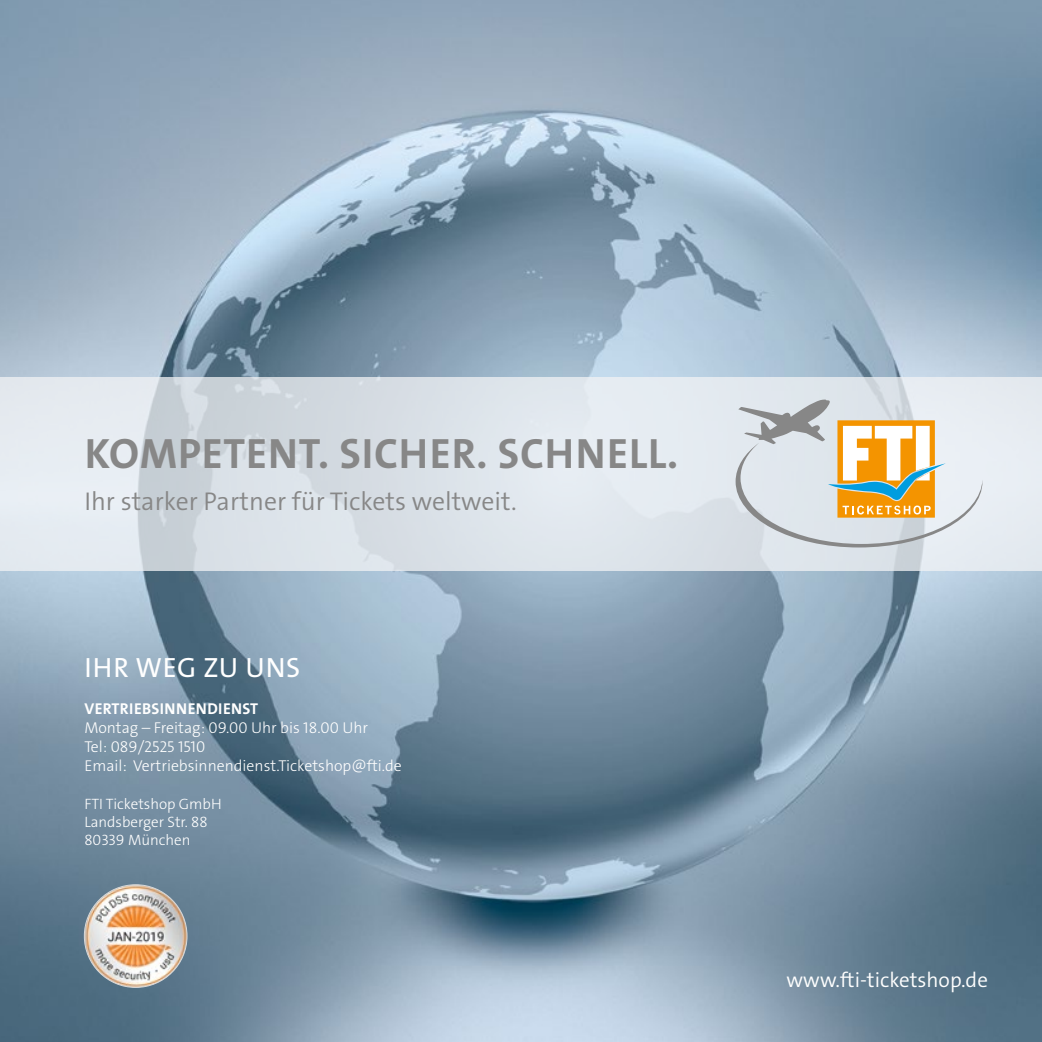
<style>
.page{position:relative;width:1042px;height:1042px;background:#fff}
.page>*{position:absolute;margin:0;border:0;box-sizing:border-box;transform-origin:0 0}
.t1{font:700 42.7px "The Sans Os F";letter-spacing:.02em;color:#878787}
.t2{font:28px "The Sans Os F";letter-spacing:.02em;color:#fff}
.t3{font:300 25.72px "The Sans Os F";color:#878787}
.t4{font:300 21px "The Sans Os F";color:#fff}
.t5{font:300 15.75px/18.9px "The Sans Os F";color:#fff}
.t6{font:700 15.75px "The Sans Os F";letter-spacing:.02em;color:#fff}
.t7{font:300 15.05px/18px "The Sans Os F";color:#fff}
</style>
<div class="page">
<img style="left:0;top:0;width:1042px;height:1042px">
<svg style="left:0;top:377px;width:1042px;height:193px;background:#dde3ea"></svg>
<svg style="left:735px;top:399px;width:247px;height:148px;background:#dad4c3"></svg>
<img style="left:84px;top:885px;width:103px;height:102px;border-radius:51px">
<h1 class="t1" style="left:85px;top:426px;width:595px">KOMPETENT. SICHER. SCHNELL.</h1>
<h3 class="t3" style="left:84px;top:484px;width:434px">Ihr starker Partner für Tickets weltweit.</h3>
<h2 class="t2" style="left:85px;top:649px;width:217px">IHR WEG ZU UNS</h2>
<p class="t6" style="left:84px;top:699px;width:175px">VERTRIEBSINNENDIENST</p>
<p class="t5" style="left:84px;top:718px;width:319px">Montag – Freitag: 09.00 Uhr bis 18.00 Uhr<br>Tel: 089/2525 1510<br>Email: Vertriebsinnendienst.Ticketshop@fti.de</p>
<p class="t7" style="left:84px;top:795px;width:139px">FTI Ticketshop GmbH<br>Landsberger Str. 88<br>80339 München</p>
<h3 class="t4" style="left:786px;top:966px;width:203px">www.fti-ticketshop.de</h3>
</div>
